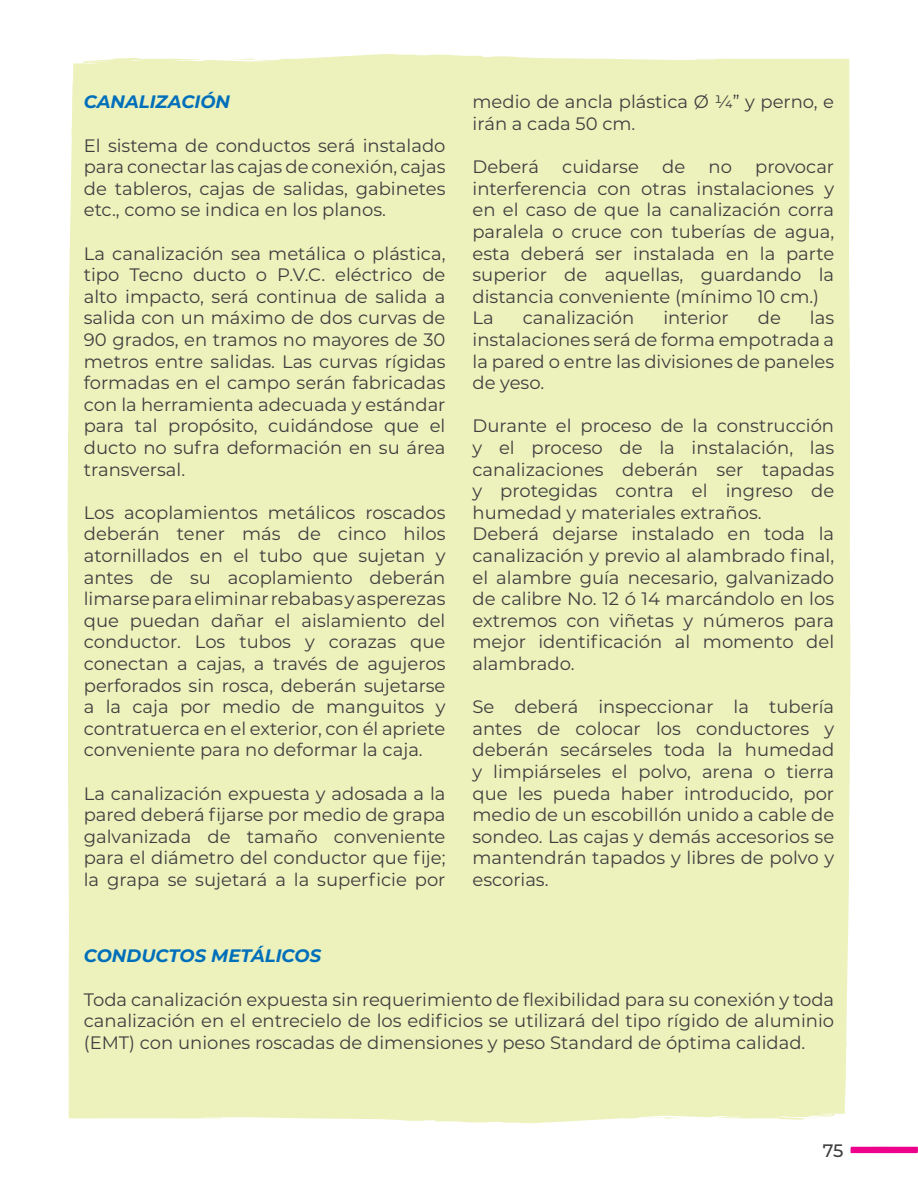
<style>
.page{position:relative;width:918px;height:1188px;background:#fff}
.page>*{position:absolute;margin:0;border:0;box-sizing:border-box;transform-origin:0 0}
.t1{font:18px/21.6px "Montserrat";color:#3e3e3f;text-align:justify}
.t2{font:italic 700 18px "Montserrat";color:#006fba}
.t3{font:500 18px "Montserrat";color:#3e3e3f}
</style>
<div class="page">
<svg style="left:851px;top:1147px;width:67px;height:6px"></svg>
<div style="left:68px;top:54px;width:783px;height:1069px;background:#edf2bc"></div>
<p class="t2" style="left:84px;top:89px;width:148px">CANALIZACIÓN</p>
<p class="t1" style="left:84px;top:134px;width:363px">El sistema de conductos será instalado para conectar las cajas de conexión, cajas de tableros, cajas de salidas, gabinetes etc., como se indica en los planos.</p>
<p class="t1" style="left:84px;top:242px;width:363px">La canalización sea metálica o plástica, tipo Tecno ducto o P.V.C. eléctrico de alto impacto, será continua de salida a salida con un máximo de dos curvas de 90 grados, en tramos no mayores de 30 metros entre salidas. Las curvas rígidas formadas en el campo serán fabricadas con la herramienta adecuada y estándar para tal propósito, cuidándose que el ducto no sufra deformación en su área transversal.</p>
<p class="t1" style="left:84px;top:501px;width:363px">Los acoplamientos metálicos roscados deberán tener más de cinco hilos atornillados en el tubo que sujetan y antes de su acoplamiento deberán limarse para eliminar rebabas y asperezas que puedan dañar el aislamiento del conductor. Los tubos y corazas que conectan a cajas, a través de agujeros perforados sin rosca, deberán sujetarse a la caja por medio de manguitos y contratuerca en el exterior, con él apriete conveniente para no deformar la caja.</p>
<p class="t1" style="left:84px;top:782px;width:363px">La canalización expuesta y adosada a la pared deberá fijarse por medio de grapa galvanizada de tamaño conveniente para el diámetro del conductor que fije; la grapa se sujetará a la superficie por</p>
<p class="t1" style="left:473px;top:91px;width:363px">medio de ancla plástica Ø ¼” y perno, e irán a cada 50 cm.</p>
<p class="t1" style="left:473px;top:155px;width:68px">Deberá</p>
<p class="t1" style="left:562px;top:155px;width:78px">cuidarse</p>
<p class="t1" style="left:662px;top:155px;width:25px">de</p>
<p class="t1" style="left:709px;top:155px;width:25px">no</p>
<p class="t1" style="left:473px;top:155px;width:363px;text-align:left;text-indent:283px">provocar interferencia con otras instalaciones y en el caso de que la canalización corra paralela o cruce con tuberías de agua, esta deberá ser instalada en la parte superior de aquellas, guardando la distancia conveniente (mínimo 10 cm.)<br>La</p>
<p class="t1" style="left:473px;top:307px;width:363px;text-indent:337px">las instalaciones será de forma empotrada a la pared o entre las divisiones de paneles de yeso.</p>
<p class="t1" style="left:473px;top:415px;width:363px;text-align:left">Durante el proceso de la construcción y el proceso de la instalación, las canalizaciones deberán ser tapadas y protegidas contra el ingreso de humedad y materiales extraños.<br>Deberá dejarse instalado en toda la canalización y previo al alambrado final, el alambre guía necesario, galvanizado de calibre No. 12 ó 14 marcándolo en los extremos con viñetas y números para mejor identificación al momento del alambrado.</p>
<p class="t1" style="left:473px;top:695px;width:363px">Se deberá inspeccionar la tubería antes de colocar los conductores y deberán secárseles toda la humedad y limpiárseles el polvo, arena o tierra que les pueda haber introducido, por medio de un escobillón unido a cable de sondeo. Las cajas y demás accesorios se mantendrán tapados y libres de polvo y escorias.</p>
<p class="t1" style="left:523px;top:307px;width:113px">canalización</p>
<p class="t1" style="left:663px;top:307px;width:67px">interior</p>
<p class="t1" style="left:758px;top:307px;width:25px">de</p>
<p class="t2" style="left:84px;top:943px;width:239px">CONDUCTOS METÁLICOS</p>
<p class="t1" style="left:84px;top:988px;width:752px">Toda canalización expuesta sin requerimiento de flexibilidad para su conexión y toda canalización en el entrecielo de los edificios se utilizará del tipo rígido de aluminio (EMT) con uniones roscadas de dimensiones y peso Standard de óptima calidad.</p>
<p class="t3" style="left:823px;top:1138px;width:22px">75</p>
</div>
